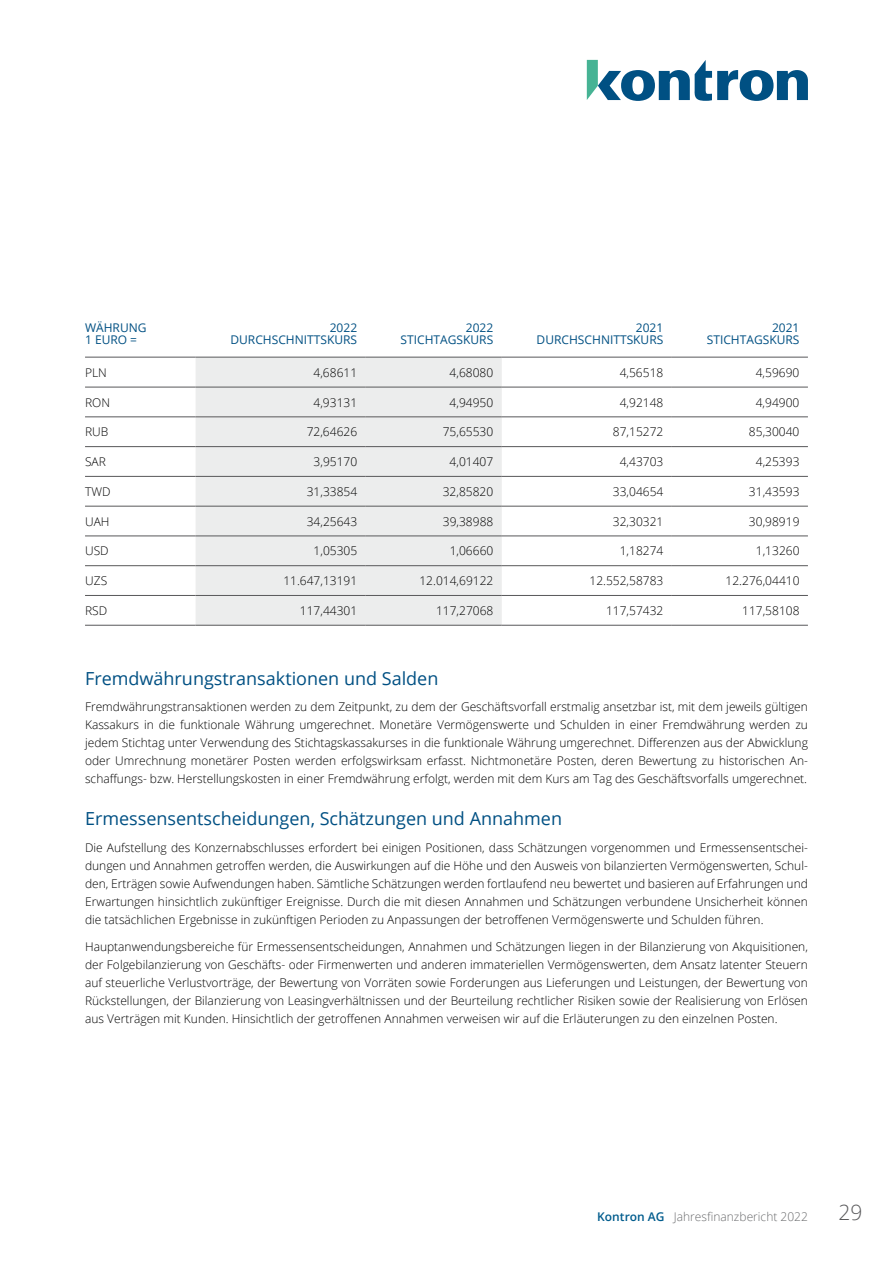
<style>
.page{position:relative;width:893px;height:1263px;background:#fff}
.page>*{position:absolute;margin:0;border:0;box-sizing:border-box;transform-origin:0 0}
.t1{font:300 21px "Open Sans";color:#58585a}
.t2{font:18px "Open Sans";color:#005083}
.t3{font:300 12px/18px "Open Sans";color:#000;text-align:justify}
.t4{font:12px/12px "Open Sans";color:#005083;text-align:right}
.t5{font:300 12px "Open Sans";color:#6b6c6e}
.s1{font-weight:600;color:#005c8d}
</style>
<div class="page">
<svg style="left:587px;top:60px;width:221px;height:41px"></svg>
<svg style="left:85px;top:356px;width:723px;height:269px"></svg>
<div style="left:196px;top:358px;width:306px;height:267px;background:#eceded"></div>
<hr style="left:85px;top:357px;width:111px;height:1px;background:#58585a">
<hr style="left:196px;top:357px;width:170px;height:1px;background:#58585a">
<hr style="left:366px;top:357px;width:136px;height:1px;background:#58585a">
<hr style="left:502px;top:357px;width:170px;height:1px;background:#58585a">
<hr style="left:672px;top:357px;width:136px;height:1px;background:#58585a">
<hr style="left:85px;top:387px;width:111px;height:1px;background:#58585a">
<hr style="left:196px;top:387px;width:170px;height:1px;background:#58585a">
<hr style="left:366px;top:387px;width:136px;height:1px;background:#58585a">
<hr style="left:502px;top:387px;width:170px;height:1px;background:#58585a">
<hr style="left:672px;top:387px;width:136px;height:1px;background:#58585a">
<hr style="left:85px;top:417px;width:111px;height:1px;background:#58585a">
<hr style="left:196px;top:417px;width:170px;height:1px;background:#58585a">
<hr style="left:366px;top:417px;width:136px;height:1px;background:#58585a">
<hr style="left:502px;top:417px;width:170px;height:1px;background:#58585a">
<hr style="left:672px;top:417px;width:136px;height:1px;background:#58585a">
<hr style="left:85px;top:446px;width:111px;height:1px;background:#58585a">
<hr style="left:196px;top:446px;width:170px;height:1px;background:#58585a">
<hr style="left:366px;top:446px;width:136px;height:1px;background:#58585a">
<hr style="left:502px;top:446px;width:170px;height:1px;background:#58585a">
<hr style="left:672px;top:446px;width:136px;height:1px;background:#58585a">
<hr style="left:85px;top:476px;width:111px;height:1px;background:#58585a">
<hr style="left:196px;top:476px;width:170px;height:1px;background:#58585a">
<hr style="left:366px;top:476px;width:136px;height:1px;background:#58585a">
<hr style="left:502px;top:476px;width:170px;height:1px;background:#58585a">
<hr style="left:672px;top:476px;width:136px;height:1px;background:#58585a">
<hr style="left:85px;top:506px;width:111px;height:1px;background:#58585a">
<hr style="left:196px;top:506px;width:170px;height:1px;background:#58585a">
<hr style="left:366px;top:506px;width:136px;height:1px;background:#58585a">
<hr style="left:502px;top:506px;width:170px;height:1px;background:#58585a">
<hr style="left:672px;top:506px;width:136px;height:1px;background:#58585a">
<hr style="left:85px;top:536px;width:111px;height:1px;background:#58585a">
<hr style="left:196px;top:536px;width:170px;height:1px;background:#58585a">
<hr style="left:366px;top:536px;width:136px;height:1px;background:#58585a">
<hr style="left:502px;top:536px;width:170px;height:1px;background:#58585a">
<hr style="left:672px;top:536px;width:136px;height:1px;background:#58585a">
<hr style="left:85px;top:565px;width:111px;height:1px;background:#58585a">
<hr style="left:196px;top:565px;width:170px;height:1px;background:#58585a">
<hr style="left:366px;top:565px;width:136px;height:1px;background:#58585a">
<hr style="left:502px;top:565px;width:170px;height:1px;background:#58585a">
<hr style="left:672px;top:565px;width:136px;height:1px;background:#58585a">
<hr style="left:85px;top:595px;width:111px;height:1px;background:#58585a">
<hr style="left:196px;top:595px;width:170px;height:1px;background:#58585a">
<hr style="left:366px;top:595px;width:136px;height:1px;background:#58585a">
<hr style="left:502px;top:595px;width:170px;height:1px;background:#58585a">
<hr style="left:672px;top:595px;width:136px;height:1px;background:#58585a">
<hr style="left:85px;top:625px;width:111px;height:1px;background:#58585a">
<hr style="left:196px;top:625px;width:170px;height:1px;background:#58585a">
<hr style="left:366px;top:625px;width:136px;height:1px;background:#58585a">
<hr style="left:502px;top:625px;width:170px;height:1px;background:#58585a">
<hr style="left:672px;top:625px;width:136px;height:1px;background:#58585a">
<p class="t4" style="left:85px;top:322px;width:63px;text-align:left">WÄHRUNG<br>1 EURO =</p>
<p class="t4" style="left:230px;top:322px;width:128px">2022<br>DURCHSCHNITTSKURS</p>
<p class="t4" style="left:401px;top:322px;width:94px">2022<br>STICHTAGSKURS</p>
<p class="t4" style="left:537px;top:322px;width:128px">2021<br>DURCHSCHNITTSKURS</p>
<p class="t4" style="left:707px;top:322px;width:94px">2021<br>STICHTAGSKURS</p>
<p class="t3" style="left:85px;top:363px;width:23px">PLN</p>
<p class="t3" style="left:314px;top:363px;width:45px">4,68611</p>
<p class="t3" style="left:450px;top:363px;width:45px">4,68080</p>
<p class="t3" style="left:620px;top:363px;width:45px">4,56518</p>
<p class="t3" style="left:756px;top:363px;width:45px">4,59690</p>
<p class="t3" style="left:85px;top:393px;width:26px">RON</p>
<p class="t3" style="left:314px;top:393px;width:45px">4,93131</p>
<p class="t3" style="left:450px;top:393px;width:45px">4,94950</p>
<p class="t3" style="left:620px;top:393px;width:45px">4,92148</p>
<p class="t3" style="left:756px;top:393px;width:45px">4,94900</p>
<p class="t3" style="left:85px;top:423px;width:25px">RUB</p>
<p class="t3" style="left:307px;top:423px;width:52px">72,64626</p>
<p class="t3" style="left:443px;top:423px;width:52px">75,65530</p>
<p class="t3" style="left:613px;top:423px;width:52px">87,15272</p>
<p class="t3" style="left:749px;top:423px;width:52px">85,30040</p>
<p class="t3" style="left:85px;top:452px;width:22px">SAR</p>
<p class="t3" style="left:314px;top:452px;width:45px">3,95170</p>
<p class="t3" style="left:450px;top:452px;width:45px">4,01407</p>
<p class="t3" style="left:620px;top:452px;width:45px">4,43703</p>
<p class="t3" style="left:756px;top:452px;width:45px">4,25393</p>
<p class="t3" style="left:85px;top:482px;width:27px">TWD</p>
<p class="t3" style="left:307px;top:482px;width:52px">31,33854</p>
<p class="t3" style="left:443px;top:482px;width:52px">32,85820</p>
<p class="t3" style="left:613px;top:482px;width:52px">33,04654</p>
<p class="t3" style="left:749px;top:482px;width:52px">31,43593</p>
<p class="t3" style="left:85px;top:512px;width:26px">UAH</p>
<p class="t3" style="left:307px;top:512px;width:52px">34,25643</p>
<p class="t3" style="left:443px;top:512px;width:52px">39,38988</p>
<p class="t3" style="left:613px;top:512px;width:52px">32,30321</p>
<p class="t3" style="left:749px;top:512px;width:52px">30,98919</p>
<p class="t3" style="left:85px;top:542px;width:25px">USD</p>
<p class="t3" style="left:314px;top:542px;width:45px">1,05305</p>
<p class="t3" style="left:450px;top:542px;width:45px">1,06660</p>
<p class="t3" style="left:620px;top:542px;width:45px">1,18274</p>
<p class="t3" style="left:756px;top:542px;width:45px">1,13260</p>
<p class="t3" style="left:85px;top:571px;width:24px">UZS</p>
<p class="t3" style="left:283px;top:571px;width:75px">11.647,13191</p>
<p class="t3" style="left:419px;top:571px;width:75px">12.014,69122</p>
<p class="t3" style="left:589px;top:571px;width:75px">12.552,58783</p>
<p class="t3" style="left:726px;top:571px;width:75px">12.276,04410</p>
<p class="t3" style="left:85px;top:601px;width:24px">RSD</p>
<p class="t3" style="left:300px;top:601px;width:59px">117,44301</p>
<p class="t3" style="left:436px;top:601px;width:59px">117,27068</p>
<p class="t3" style="left:606px;top:601px;width:59px">117,57432</p>
<p class="t3" style="left:742px;top:601px;width:59px">117,58108</p>
<h2 class="t2" style="left:85px;top:666px;width:355px">Fremdwährungstransaktionen und Salden</h2>
<p class="t3" style="left:85px;top:697px;width:724px">Fremdwährungstransaktionen werden zu dem Zeitpunkt, zu dem der Geschäftsvorfall erstmalig ansetzbar ist, mit dem jeweils gültigen Kassakurs in die funktionale Währung umgerechnet. Monetäre Vermögenswerte und Schulden in einer Fremdwährung werden zu jedem Stichtag unter Verwendung des Stichtagskassakurses in die funktionale Währung umgerechnet. Differenzen aus der Abwicklung oder Umrechnung monetärer Posten werden erfolgswirksam erfasst. Nichtmonetäre Posten, deren Bewertung zu historischen An&shy;schaffungs- bzw. Herstellungskosten in einer Fremdwährung erfolgt, werden mit dem Kurs am Tag des Geschäftsvorfalls umgerechnet.</p>
<h2 class="t2" style="left:85px;top:807px;width:479px">Ermessensentscheidungen, Schätzungen und Annahmen</h2>
<p class="t3" style="left:85px;top:838px;width:724px">Die Aufstellung des Konzernabschlusses erfordert bei einigen Positionen, dass Schätzungen vorgenommen und Ermessensentschei&shy;dungen und Annahmen getroffen werden, die Auswirkungen auf die Höhe und den Ausweis von bilanzierten Vermögenswerten, Schul&shy;den, Erträgen sowie Aufwendungen haben. Sämtliche Schätzungen werden fortlaufend neu bewertet und basieren auf Erfahrungen und Erwartungen hinsichtlich zukünftiger Ereignisse. Durch die mit diesen Annahmen und Schätzungen verbundene Unsicherheit können die tatsächlichen Ergebnisse in zukünftigen Perioden zu Anpassungen der betroffenen Vermögenswerte und Schulden führen.</p>
<p class="t3" style="left:85px;top:937px;width:724px">Hauptanwendungsbereiche für Ermessensentscheidungen, Annahmen und Schätzungen liegen in der Bilanzierung von Akquisitionen, der Folgebilanzierung von Geschäfts- oder Firmenwerten und anderen immateriellen Vermögenswerten, dem Ansatz latenter Steuern auf steuerliche Verlustvorträge, der Bewertung von Vorräten sowie Forderungen aus Lieferungen und Leistungen, der Bewertung von Rückstellungen, der Bilanzierung von Leasingverhältnissen und der Beurteilung rechtlicher Risiken sowie der Realisierung von Erlösen aus Verträgen mit Kunden. Hinsichtlich der getroffenen Annahmen verweisen wir auf die Erläuterungen zu den einzelnen Posten.</p>
<p class="t5" style="left:597px;top:1208px;width:212px"><span class="s1">Kontron AG</span> Jahresfinanzbericht 2022</p>
<h1 class="t1" style="left:838px;top:1197px;width:25px">29</h1>
</div>
